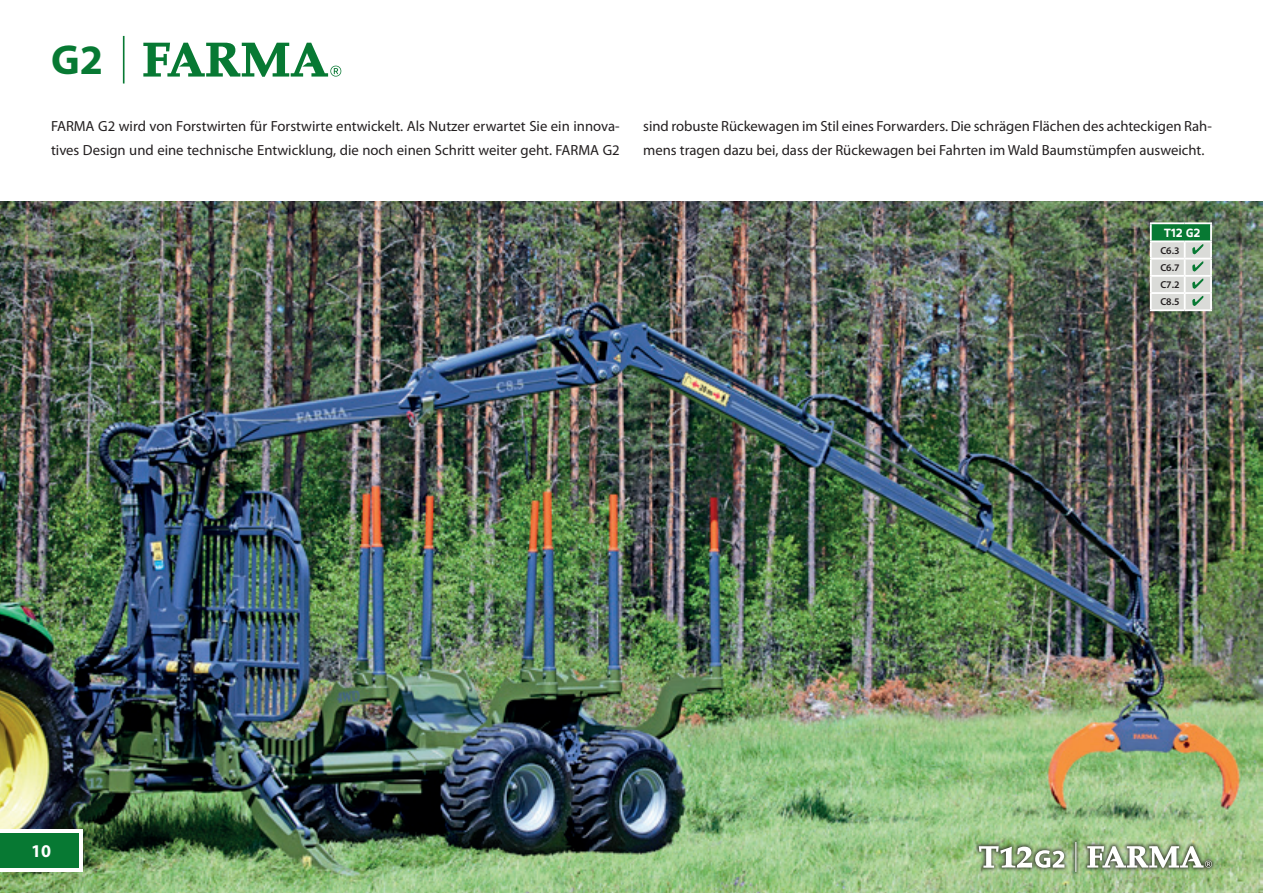
<style>
.page{position:relative;width:1263px;height:893px;background:#fff}
.page>*{position:absolute;margin:0;border:0;box-sizing:border-box;transform-origin:0 0}
.t1{font:700 42px "Myriad Pro";color:#077933}
.t2{font:700 18px "Myriad Pro";color:#fff}
.t3{font:14.7px/24px "Myriad Pro";color:#231f20}
.t4{font:700 12.75px "Accord Alternate W00 Xtra";color:#fff}
.t5{font:600 10.2px/17.2px "Myriad Pro";color:#231f20;text-align:justify}
</style>
<div class="page">
<img style="left:0;top:201px;width:1263px;height:692px">
<div style="left:0;top:829px;width:82px;height:43px;background:#fff"></div>
<div style="left:0;top:833px;width:79px;height:35px;background:#077933"></div>
<hr style="left:1262px;top:43px;width:1px;height:46px;background:#077933">
<hr style="left:123px;top:36px;width:2px;height:48px;background:#077933">
<svg style="left:143px;top:43px;width:198px;height:34px"></svg>
<div style="left:974px;top:837px;width:242px;height:39px;background:#231f20;opacity:.75"></div>
<hr style="left:1075px;top:842px;width:1px;height:30px;background:#fff">
<svg style="left:1087px;top:846px;width:125px;height:22px"></svg>
<svg style="left:979px;top:846px;width:85px;height:22px"></svg>
<hr style="left:1150px;top:222px;width:35px;height:2px;background:#fff">
<hr style="left:1185px;top:222px;width:27px;height:2px;background:#fff">
<hr style="left:1150px;top:309px;width:35px;height:2px;background:#fff">
<hr style="left:1185px;top:309px;width:27px;height:2px;background:#fff">
<svg style="left:1150px;top:224px;width:62px;height:86px"></svg>
<h1 class="t1" style="left:51px;top:32px;width:53px">G2</h1>
<p class="t3" style="left:51px;top:113px;width:570px">FARMA G2 wird von Forstwirten für Forstwirte entwickelt. Als Nutzer erwartet Sie ein innova&shy;tives Design und eine technische Entwicklung, die noch einen Schritt weiter geht. FARMA G2</p>
<p class="t3" style="left:643px;top:113px;width:570px">sind robuste Rückewagen im Stil eines Forwarders. Die schrägen Flächen des achteckigen Rah&shy;mens tragen dazu bei, dass der Rückewagen bei Fahrten im Wald Baumstümpfen ausweicht.</p>
<p class="t2" style="left:31px;top:839px;width:21px">10</p>
<p class="t4" style="left:1164px;top:225px;width:38px">T12 G2</p>
<p class="t5" style="left:1160px;top:241px;width:21px">C6.3<br>C6.7<br>C7.2<br>C8.5</p>
</div>
